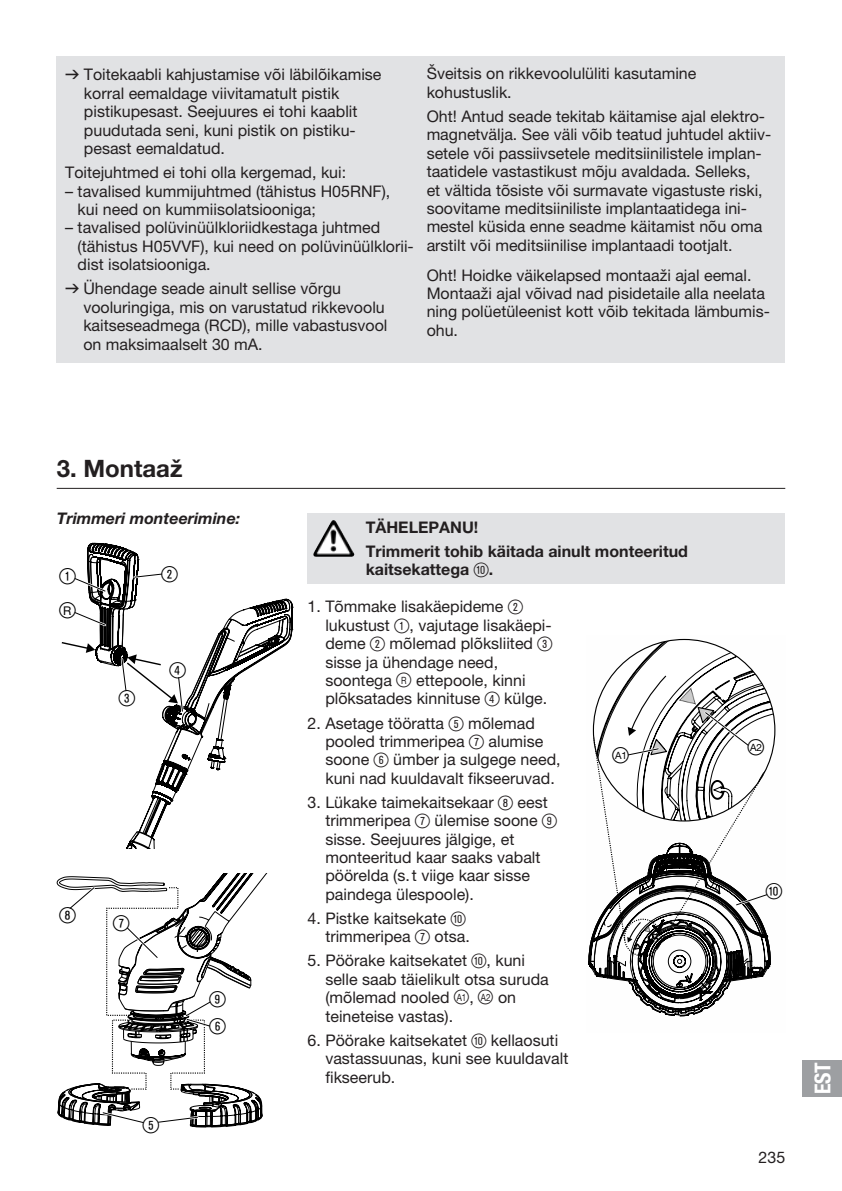
<style>
.page{position:relative;width:842px;height:1191px;background:#fff}
.page>*{position:absolute;margin:0;border:0;box-sizing:border-box;transform-origin:0 0}
.t1{font:700 24px "GARDENA Pro";color:#231f20}
.t2{font:22px/34px "Ziffernim Kreisund Quadrat BQ";color:#000}
.t3{font:22px "GARDENA Pro Bo Cond";color:#fff}
.t4{font:16px/18.4px "GARDENA Pro";color:#231f20}
.t5{font:700 16px/24px "GARDENA Pro";color:#231f20}
.t6{font:italic 700 16px "GARDENA Pro";color:#231f20}
.t7{font:10px "GARDENA Pro";color:#000}
.s1{font-family:"Formdruck"}
.s2{font-family:"Ziffernim Kreisund Quadrat BQ";font-weight:400;font-size:20px}
.s3{font-family:"Ziffernim Kreisund Quadrat BQ";font-size:20px}
.s4{font-size:10px}
.s5{font-family:"Ziffernim Kreisund Quadrat BQ";font-size:22px}
</style>
<div class="page">
<div style="left:57px;top:57px;width:728px;height:306px;background:#e1e2e4"></div>
<hr style="left:57px;top:488px;width:728px;height:1px;background:#231f20">
<div style="left:308px;top:513px;width:477px;height:71px;background:#e1e2e4"></div>
<svg style="left:61px;top:542px;width:232px;height:306px"></svg>
<svg style="left:57px;top:873px;width:211px;height:255px"></svg>
<img style="left:315px;top:520px;width:18px;height:31px">
<svg style="left:612px;top:638px;width:144px;height:379px"></svg>
<svg style="left:588px;top:674px;width:188px;height:342px"></svg>
<div style="left:802px;top:1060px;width:40px;height:36px;background:#9d9fa2"></div>
<p class="t4" style="left:84px;top:65px;width:299px;text-indent:-19px"><span class="s1">v</span> Toitekaabli kahjustamise või läbilõikamise korral eemaldage viivitamatult pistik pistikupesast. Seejuures ei tohi kaablit puudutada seni, kuni pistik on pistiku&shy;pesast eemaldatud.</p>
<p class="t4" style="left:65px;top:163px;width:282px">Toitejuhtmed ei tohi olla kergemad, kui:</p>
<p class="t4" style="left:78px;top:181px;width:314px;text-indent:-12px">– tavalised kummijuhtmed (tähistus H05RNF), kui need on kummiisolatsiooniga;</p>
<p class="t4" style="left:78px;top:218px;width:338px;text-indent:-12px">– tavalised polüvinüülkloriidkestaga juhtmed (tähistus H05VVF), kui need on polüvinüülklorii&shy;dist isolatsiooniga.</p>
<p class="t4" style="left:83px;top:279px;width:306px;text-indent:-18px"><span class="s1">v</span> Ühendage seade ainult sellise võrgu vooluringiga, mis on varustatud rikkevoolu kaitseseadmega (RCD), mille vabastusvool on maksimaalselt 30 mA.</p>
<p class="t4" style="left:427px;top:64px;width:271px">Šveitsis on rikkevoolulüliti kasutamine kohustuslik.</p>
<p class="t4" style="left:427px;top:107px;width:346px">Oht! Antud seade tekitab käitamise ajal elektro&shy;magnetvälja. See väli võib teatud juhtudel aktiiv&shy;setele või passiivsetele meditsiinilistele implan&shy;taatidele vastastikust mõju avaldada. Selleks,<br>et vältida tõsiste või surmavate vigastuste riski, soovitame meditsiiniliste implantaatidega ini&shy;mestel küsida enne seadme käitamist nõu oma arstilt või meditsiinilise implantaadi tootjalt.</p>
<p class="t4" style="left:427px;top:265px;width:345px">Oht! Hoidke väikelapsed montaaži ajal eemal.<br>Montaaži ajal võivad nad pisidetaile alla neelata ning polüetüleenist kott võib tekitada lämbumis&shy;ohu.</p>
<h1 class="t1" style="left:57px;top:453px;width:127px">3. Montaaž</h1>
<p class="t6" style="left:57px;top:509px;width:185px">Trimmeri monteerimine:</p>
<h2 class="t2" style="left:59px;top:559px;width:18px">1 ß<sup>R</sup></h2>
<h2 class="t2" style="left:161px;top:557px;width:18px">2</h2>
<h2 class="t2" style="left:119px;top:681px;width:18px">3</h2>
<h2 class="t2" style="left:169px;top:653px;width:18px">4</h2>
<h2 class="t2" style="left:60px;top:898px;width:18px">8</h2>
<h2 class="t2" style="left:113px;top:906px;width:18px">7</h2>
<h2 class="t2" style="left:143px;top:1108px;width:18px">5</h2>
<h2 class="t2" style="left:209px;top:986px;width:18px;line-height:26.8px">9<br>6</h2>
<p class="t5" style="left:366px;top:514px;width:324px">TÄHELEPANU!<br>Trimmerit tohib käitada ainult monteeritud</p>
<p class="t5" style="left:366px;top:557px;width:129px">kaitsekattega <span class="s2">0</span>.</p>
<p class="t4" style="left:325px;top:597px;width:229px;text-indent:-18px">1. Tõmmake lisakäepideme <span class="s3">2 </span>lukustust <span class="s3">1</span>, vajutage lisakäepi&shy;deme <span class="s3">2</span> mõlemad plõksliited <span class="s3">3 </span>sisse ja ühendage need, soontega <span class="s3">ß</span><span class="s4">R</span> ettepoole, kinni plõksatades kinnituse <span class="s3">4</span> külge.</p>
<p class="t4" style="left:325px;top:713px;width:237px;text-indent:-18px">2. Asetage tööratta <span class="s3">5</span> mõlemad pooled trimmeripea <span class="s3">7</span> alumise soone <span class="s3">6</span> ümber ja sulgege need, kuni nad kuuldavalt fikseeruvad.</p>
<p class="t4" style="left:325px;top:792px;width:233px;text-indent:-18px">3. Lükake taimekaitsekaar <span class="s3">8</span> eest trimmeripea <span class="s3">7</span> ülemise soone <span class="s3">9 </span>sisse. Seejuures jälgige, et monteeritud kaar saaks vabalt pöörelda (s.t viige kaar sisse paindega ülespoole).</p>
<p class="t4" style="left:308px;top:909px;width:164px;text-align:right">4. Pistke kaitsekate <span class="s3">0 </span>trimmeripea <span class="s3">7</span> otsa.</p>
<p class="t4" style="left:325px;top:951px;width:225px;text-indent:-18px">5. Pöörake kaitsekatet <span class="s3">0</span>, kuni selle saab täielikult otsa suruda (mõlemad nooled <span class="s3">ß</span><sup>A1</sup> , <span class="s3">ß</span><sup>A2</sup> on teineteise vastas).</p>
<p class="t4" style="left:325px;top:1030px;width:245px;text-indent:-18px">6. Pöörake kaitsekatet <span class="s3">0</span> kellaosuti vastassuunas, kuni see kuuldavalt fikseerub.</p>
<p class="t7" style="left:612px;top:749px;width:18px"><span class="s5">ß</span>A 1</p>
<p class="t7" style="left:748px;top:741px;width:18px"><span class="s5">ß</span>A 2</p>
<h2 class="t2" style="left:766px;top:874px;width:18px">0</h2>
<p class="t4" style="left:759px;top:1147px;width:28px">235</p>
<h2 class="t3" style="left:809px;top:1094px;width:34px;rotate:-90deg">EST</h2>
</div>
